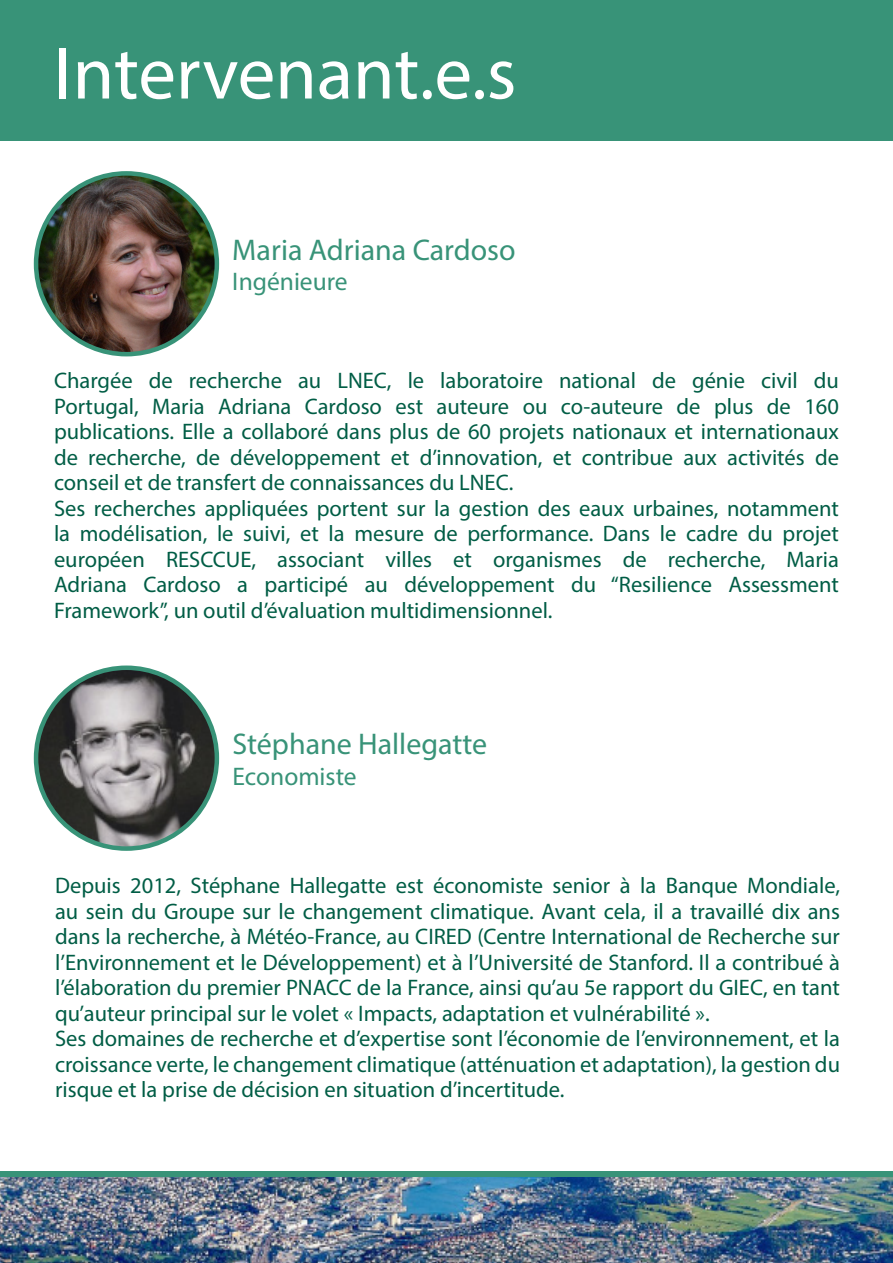
<style>
.page{position:relative;width:893px;height:1263px;background:#fff}
.page>*{position:absolute;margin:0;border:0;box-sizing:border-box;transform-origin:0 0}
.t1{font:75px "Myriad Pro";color:#fff}
.t2{font:30px "Myriad Pro";color:#389378}
.t3{font:25.5px "Myriad Pro";color:#389378}
.t4{font:22.5px/25.5px "Myriad Pro";color:#005d45;text-align:justify}
</style>
<div class="page">
<div style="left:0;top:0;width:893px;height:140px;background:#389378"></div>
<div style="left:0;top:1172px;width:893px;height:6px;background:#389378"></div>
<img style="left:0;top:1178px;width:893px;height:85px">
<img style="left:36px;top:668px;width:181px;height:180px;border-radius:90px">
<div style="left:34px;top:665px;width:185px;height:186px;border:4px solid #389378;border-radius:50%"></div>
<img style="left:36px;top:173px;width:181px;height:181px;border-radius:90px">
<div style="left:34px;top:171px;width:185px;height:185px;border:4px solid #389378;border-radius:50%"></div>
<p class="t1" style="left:54px;top:27px;width:464px">Intervenant.e.s</p>
<p class="t2" style="left:232px;top:231px;width:285px">Maria Adriana Cardoso</p>
<p class="t3" style="left:232px;top:266px;width:117px">Ingénieure</p>
<p class="t4" style="left:54px;top:368px;width:786px">Chargée de recherche au LNEC, le laboratoire national de génie civil du Portugal, Maria Adriana Cardoso est auteure ou co-auteure de plus de 160 publications. Elle a collaboré dans plus de 60 projets nationaux et internationaux de recherche, de développement et d’innovation, et contribue aux activités de conseil et de transfert de connaissances du LNEC.</p>
<p class="t4" style="left:54px;top:495px;width:786px">Ses recherches appliquées portent sur la gestion des eaux urbaines, notamment la modélisation, le suivi, et la mesure de performance. Dans le cadre du projet européen RESCCUE, associant villes et organismes de recherche, Maria Adriana Cardoso a participé au développement du “Resilience Assessment Framework”, un outil d’évaluation multidimensionnel.</p>
<p class="t2" style="left:232px;top:726px;width:256px">Stéphane Hallegatte</p>
<p class="t3" style="left:232px;top:760px;width:126px">Economiste</p>
<p class="t4" style="left:55px;top:873px;width:786px">Depuis 2012, Stéphane Hallegatte est économiste senior à la Banque Mondiale, au sein du Groupe sur le changement climatique. Avant cela, il a travaillé dix ans dans la recherche, à Météo-France, au CIRED (Centre International de Recherche sur l’Environnement et le Développement) et à l’Université de Stanford. Il a contribué à l’élaboration du premier PNACC de la France, ainsi qu’au 5e rapport du GIEC, en tant qu’auteur principal sur le volet « Impacts, adaptation et vulnérabilité ».</p>
<p class="t4" style="left:55px;top:1026px;width:786px">Ses domaines de recherche et d’expertise sont l’économie de l’environnement, et la croissance verte, le changement climatique (atténuation et adaptation), la gestion du risque et la prise de décision en situation d’incertitude.</p>
</div>
